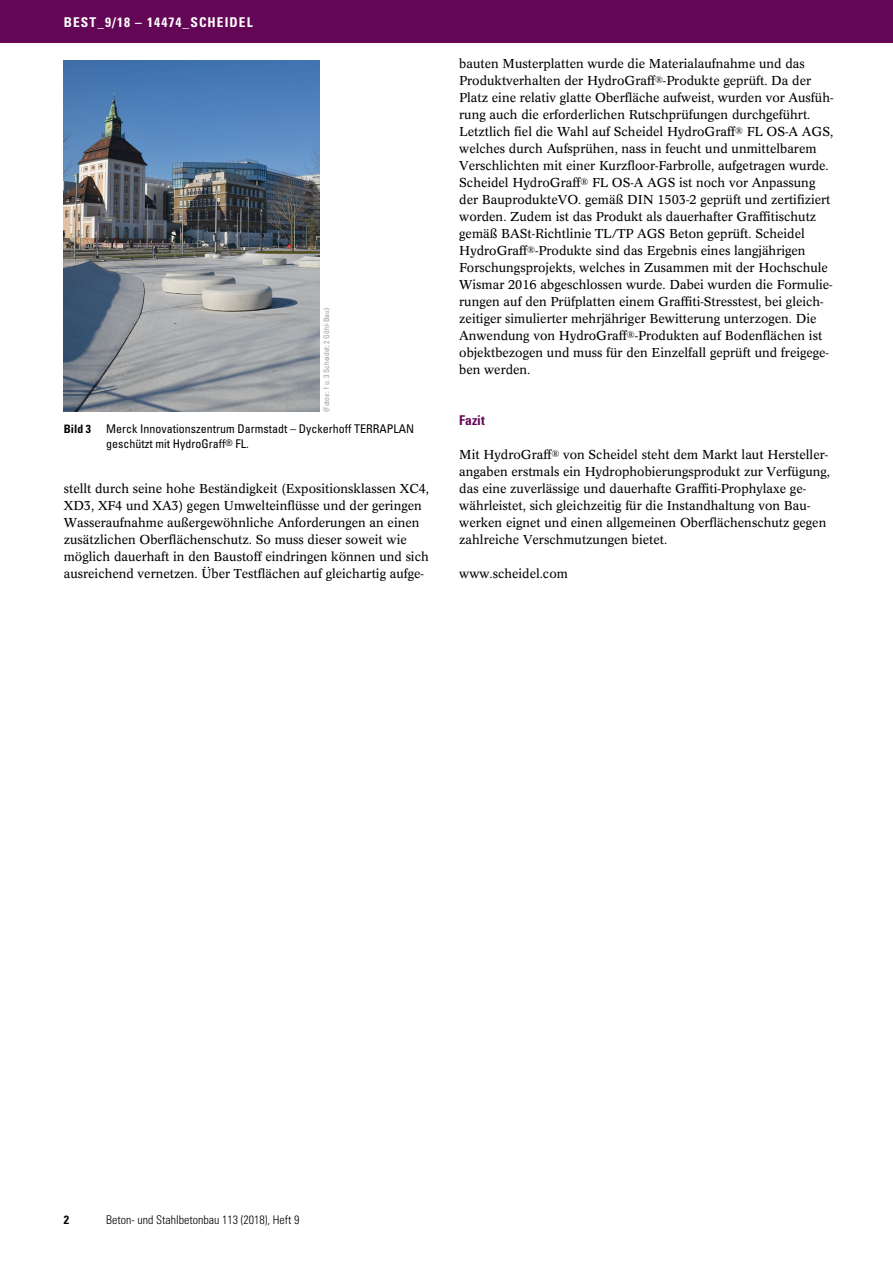
<style>
.page{position:relative;width:893px;height:1263px;background:#fff}
.page>*{position:absolute;margin:0;border:0;box-sizing:border-box;transform-origin:0 0}
.t1{font:700 condensed 13.5px "Univers LT Std";letter-spacing:.08em;color:#fff}
.t2{font:700 condensed 13.5px "Univers LT Std";color:#630655}
.t3{font:12.75px/17px "Concorde BQ";color:#000}
.t4{font:condensed 12px/15px "Univers LT Std";color:#000}
.t5{font:300 condensed 12px "Univers LT Std";color:#000}
.t6{font:700 condensed 12px "Univers LT Std";color:#000}
.t7{font:700 condensed 11.7px "Univers LT Std";color:#000}
.t8{font:condensed 7.5px "Univers LT Std";color:#9c9e9f}
</style>
<div class="page">
<div style="left:0;top:0;width:893px;height:43px;background:#630655"></div>
<img style="left:64px;top:61px;width:255px;height:351px">
<p class="t1" style="left:64px;top:14px;width:190px">BEST_9/18 – 14474_SCHEIDEL</p>
<p class="t8" style="left:322px;top:412px;width:105px;rotate:-90deg">(Fotos: 1 u. 3 Scheidel; 2 Göhl-Bau)</p>
<p class="t7" style="left:64px;top:422px;width:29px">BILD 3</p>
<p class="t4" style="left:106px;top:421px;width:309px">Merck Innovationszentrum Darmstadt – Dyckerhoff TERRAPLAN geschützt mit HydroGraff<sup>®</sup> FL.</p>
<p class="t3" style="left:64px;top:480px;width:367px">stellt durch seine hohe Beständigkeit (Expositionsklassen XC4, XD3, XF4 und XA3) gegen Umwelteinflüsse und der geringen Wasseraufnahme außergewöhnliche Anforderungen an einen zusätzlichen Oberflächenschutz. So muss dieser soweit wie möglich dauerhaft in den Baustoff eindringen können und sich ausreichend vernetzen. Über Testflächen auf gleichartig aufge-</p>
<p class="t3" style="left:459px;top:55px;width:376px">bauten Musterplatten wurde die Materialaufnahme und das Produktverhalten der HydroGraff<sup>®</sup>-Produkte geprüft. Da der Platz eine relativ glatte Oberfläche aufweist, wurden vor Ausfüh&shy;rung auch die erforderlichen Rutschprüfungen durchgeführt.<br>Letztlich fiel die Wahl auf Scheidel HydroGraff<sup>®</sup> FL OS-A AGS, welches durch Aufsprühen, nass in feucht und unmittelbarem Verschlichten mit einer Kurzfloor-Farbrolle, aufgetragen wurde.<br>Scheidel HydroGraff<sup>®</sup> FL OS-A AGS ist noch vor Anpassung der BauprodukteVO. gemäß DIN 1503-2 geprüft und zertifiziert worden. Zudem ist das Produkt als dauerhafter Graffitischutz gemäß BASt-Richtlinie TL/TP AGS Beton geprüft. Scheidel HydroGraff<sup>®</sup>-Produkte sind das Ergebnis eines langjährigen Forschungsprojekts, welches in Zusammen mit der Hochschule Wismar 2016 abgeschlossen wurde. Dabei wurden die Formulie&shy;rungen auf den Prüfplatten einem Graffiti-Stresstest, bei gleich&shy;zeitiger simulierter mehrjähriger Bewitterung unterzogen. Die Anwendung von HydroGraff<sup>®</sup>-Produkten auf Bodenflächen ist objektbezogen und muss für den Einzelfall geprüft und freigege&shy;ben werden.</p>
<p class="t2" style="left:459px;top:412px;width:27px">FAZIT</p>
<p class="t3" style="left:459px;top:446px;width:372px">Mit HydroGraff<sup>®</sup> von Scheidel steht dem Markt laut Hersteller&shy;angaben erstmals ein Hydrophobierungsprodukt zur Verfügung, das eine zuverlässige und dauerhafte Graffiti-Prophylaxe ge&shy;währleistet, sich gleichzeitig für die Instandhaltung von Bau&shy;werken eignet und einen allgemeinen Oberflächenschutz gegen zahlreiche Verschmutzungen bietet.</p>
<p class="t3" style="left:459px;top:566px;width:110px">www.scheidel.com</p>
<p class="t6" style="left:64px;top:1212px;width:7px">2</p>
<p class="t5" style="left:106px;top:1212px;width:195px">Beton- und Stahlbetonbau 113 (2018), Heft 9</p>
</div>
